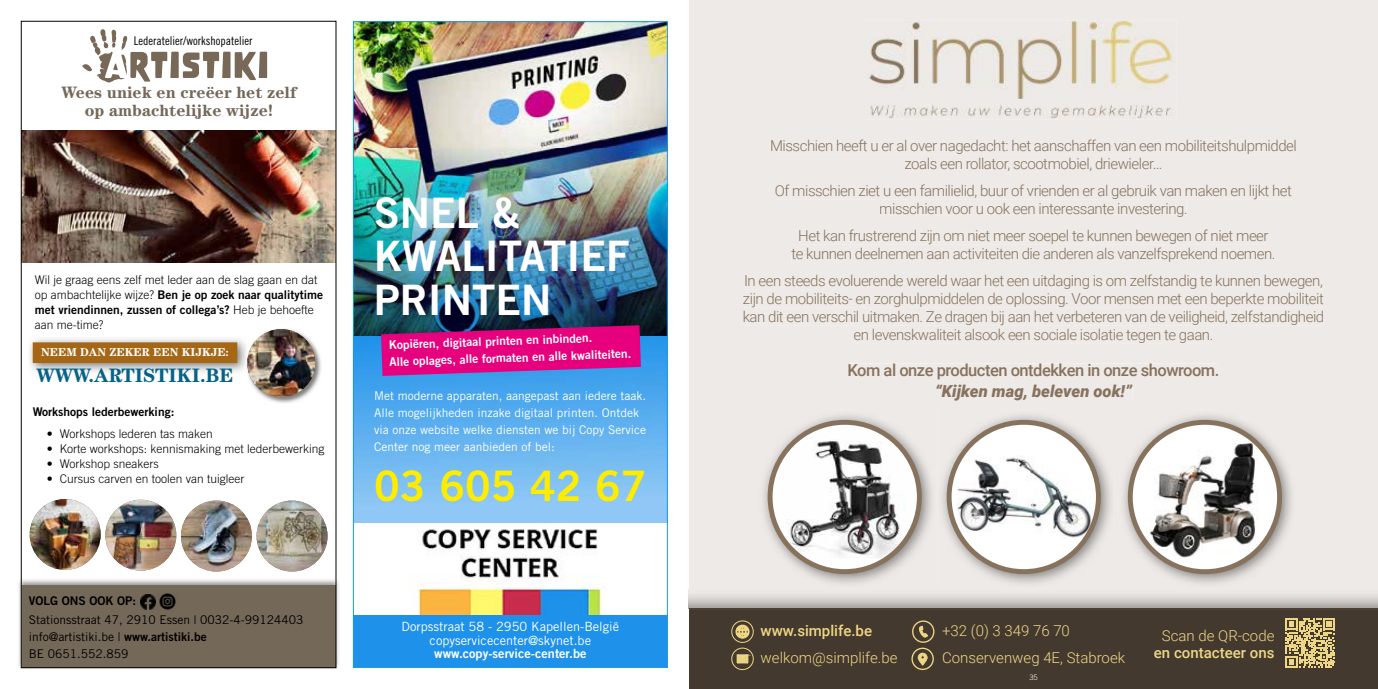
<style>
.page{position:relative;width:1378px;height:689px;background:#fff}
.page>*{position:absolute;margin:0;border:0;box-sizing:border-box;transform-origin:0 0}
.t1{font:42px/43.5px "Trade Gothic LT Std Bd 2";color:#fff}
.t2{font:42px "Trade Gothic LT Std Bd 2";color:#ffed00}
.t3{font:700 19.5px "Century Std";color:#076287}
.t4{font:700 16.5px/18px "Century Std";color:#746859;text-align:center}
.t5{font:500 16.5px "Roboto";letter-spacing:-.03em;color:#87725e}
.t6{font:italic 900 16.5px "Roboto";color:#87725e}
.t7{font:300 15px/18px "Roboto";letter-spacing:-.03em;color:#87725e;text-align:center}
.t8{font:300 15px "Roboto";color:#edd784}
.t9{font:500 15px "Roboto";color:#edd784}
.t10{font:12.75px/13.5px "Trade Gothic LT Std";color:#fff;text-align:center}
.t11{font:12.75px "Trade Gothic LT Std Bd 2";color:#fff}
.t12{font:300 12px "Trade Gothic LT Std";color:#000}
.t13{font:12px/17px "Trade Gothic LT Std";color:#fff}
.t14{font:12px/15px "Trade Gothic LT Std Bd 2";color:#000}
.t15{font:12px/17px "Trade Gothic LT Std";color:#000}
.t16{font:12px/17px "Trade Gothic LT Std Bd 2";color:#fff}
.t17{font:12px "Trade Gothic LT Std Cn 18";color:#000}
.t18{font:700 11.55px "Century Std";color:#fff}
.t19{font:300 7.5px "Trade Gothic LT Std";color:#fff}
.s1{font-family:"Trade Gothic LT Std";font-weight:300}
.s2{font-family:"Trade Gothic LT Std Bd 2"}
</style>
<div class="page">
<div style="left:689px;top:608px;width:689px;height:81px;background:#43392f"></div>
<div style="left:731px;top:620px;width:23px;height:23px;border:1px solid #edd784;border-radius:50%"></div>
<svg style="left:735px;top:625px;width:14px;height:13px"></svg>
<div style="left:731px;top:647px;width:23px;height:23px;border:1px solid #edd784;border-radius:50%"></div>
<svg style="left:737px;top:654px;width:11px;height:9px"></svg>
<div style="left:912px;top:620px;width:22px;height:23px;border:1px solid #edd784;border-radius:50%"></div>
<svg style="left:919px;top:626px;width:9px;height:11px"></svg>
<div style="left:911px;top:647px;width:23px;height:23px;border:1px solid #edd784;border-radius:50%"></div>
<svg style="left:918px;top:653px;width:9px;height:12px"></svg>
<svg style="left:1285px;top:618px;width:50px;height:50px"></svg>
<div style="left:689px;top:0;width:689px;height:590px;background:#edeae7"></div>
<img style="left:864px;top:20px;width:312px;height:80px">
<hr style="left:689px;top:608px;width:689px;height:1px;background:#4d4136">
<img style="left:864px;top:103px;width:312px;height:16px">
<img style="left:864px;top:100px;width:312px;height:3px">
<div style="left:771px;top:140px;width:526px;height:14px;background:#edeae7"></div>
<div style="left:905px;top:158px;width:257px;height:13px;background:#edeae7"></div>
<div style="left:776px;top:185px;width:516px;height:14px;background:#edeae7"></div>
<div style="left:880px;top:203px;width:306px;height:14px;background:#edeae7"></div>
<div style="left:799px;top:230px;width:469px;height:14px;background:#edeae7"></div>
<div style="left:791px;top:248px;width:484px;height:14px;background:#edeae7"></div>
<div style="left:745px;top:275px;width:578px;height:14px;background:#edeae7"></div>
<div style="left:743px;top:293px;width:581px;height:14px;background:#edeae7"></div>
<div style="left:744px;top:311px;width:580px;height:14px;background:#edeae7"></div>
<div style="left:854px;top:329px;width:359px;height:14px;background:#edeae7"></div>
<div style="left:849px;top:364px;width:369px;height:15px;background:#edeae7"></div>
<div style="left:936px;top:384px;width:196px;height:16px;background:#edeae7"></div>
<img style="left:758px;top:411px;width:357px;height:177px">
<svg style="left:770px;top:422px;width:149px;height:149px"></svg>
<img style="left:770px;top:424px;width:149px;height:134px">
<div style="left:767px;top:420px;width:155px;height:154px;border:5px solid #87725e;border-radius:50%"></div>
<img style="left:949px;top:422px;width:149px;height:149px;border-radius:75px">
<div style="left:946px;top:420px;width:155px;height:154px;border:5px solid #87725e;border-radius:50%"></div>
<img style="left:1119px;top:411px;width:177px;height:177px">
<svg style="left:1130px;top:422px;width:149px;height:150px"></svg>
<img style="left:1130px;top:433px;width:149px;height:126px">
<div style="left:1128px;top:420px;width:154px;height:154px;border:5px solid #87725e;border-radius:50%"></div>
<img style="left:23px;top:131px;width:311px;height:132px">
<svg style="left:82px;top:29px;width:185px;height:53px"></svg>
<img style="left:30px;top:339px;width:216px;height:33px">
<div style="left:33px;top:343px;width:204px;height:19px;background:#a56615"></div>
<div style="left:33px;top:342px;width:204px;height:21px;border:1px solid #a56615"></div>
<img style="left:246px;top:329px;width:75px;height:74px">
<img style="left:247px;top:329px;width:68px;height:68px;border-radius:34px">
<img style="left:18px;top:578px;width:321px;height:91px">
<div style="left:22px;top:585px;width:314px;height:82px;background:#746859"></div>
<img style="left:141px;top:594px;width:14px;height:15px">
<img style="left:159px;top:593px;width:17px;height:17px">
<img style="left:30px;top:499px;width:71px;height:71px;border-radius:35px">
<img style="left:105px;top:500px;width:71px;height:71px;border-radius:35px">
<img style="left:181px;top:500px;width:71px;height:71px;border-radius:35px">
<img style="left:257px;top:500px;width:70px;height:71px;border-radius:35px">
<img style="left:355px;top:23px;width:311px;height:107px">
<div style="left:355px;top:614px;width:311px;height:52px;background:#1e91ea"></div>
<img style="left:355px;top:130px;width:311px;height:173px">
<img style="left:355px;top:303px;width:311px;height:220px">
<img style="left:416px;top:529px;width:186px;height:85px">
<svg style="left:381px;top:325px;width:260px;height:51px"></svg>
<p class="t17" style="left:134px;top:33px;width:120px">Lederatelier/workshopatelier</p>
<p class="t4" style="left:62px;top:83px;width:236px">Wees uniek en creëer het zelf op ambachtelijke wijze!</p>
<p class="t12" style="left:35px;top:273px;width:284px">Wil je graag eens zelf met leder aan de slag gaan en dat</p>
<p class="t14" style="left:35px;top:287px;width:290px"><span class="s1">op ambachtelijke wijze?</span> Ben je op zoek naar qualitytime met vriendinnen, zussen of collega’s? <span class="s1">Heb je behoefte</span></p>
<p class="t12" style="left:35px;top:318px;width:70px">aan me-time?</p>
<p class="t18" style="left:41px;top:345px;width:189px">NEEM DAN ZEKER EEN KIJKJE:</p>
<h2 class="t3" style="left:37px;top:364px;width:198px">WWW.ARTISTIKI.BE</h2>
<p class="t14" style="left:33px;top:404px;width:143px">Workshops lederbewerking:</p>
<p class="t12" style="left:47px;top:426px;width:167px">• Workshops lederen tas maken</p>
<p class="t12" style="left:47px;top:441px;width:279px">• Korte workshops: kennismaking met lederbewerking</p>
<p class="t12" style="left:47px;top:456px;width:113px">• Workshop sneakers</p>
<p class="t12" style="left:47px;top:471px;width:199px">• Cursus carven en toolen van tuigleer</p>
<h1 class="t1" style="left:374px;top:190px;width:257px">SNEL &amp;<br>KWALITATIEF<br>PRINTEN</h1>
<p class="t16" style="left:388px;top:336px;width:243px;rotate:-2deg">Kopiëren, digitaal printen en inbinden.<br>Alle oplages, alle formaten en alle kwaliteiten.</p>
<p class="t13" style="left:374px;top:387px;width:273px">Met moderne apparaten, aangepast aan iedere taak.<br>Alle mogelijkheden inzake digitaal printen. Ontdek via onze website welke diensten we bij Copy Service Center nog meer aanbieden of bel:</p>
<h1 class="t2" style="left:374px;top:460px;width:274px">03 605 42 67</h1>
<p class="t14" style="left:29px;top:593px;width:109px">VOLG ONS OOK OP:</p>
<p class="t15" style="left:29px;top:611px;width:276px">Stationsstraat 47, 2910 Essen | 0032-4-99124403 info@artistiki.be | <span class="s2">www.artistiki.be<br></span>BE 0651.552.859</p>
<p class="t10" style="left:402px;top:619px;width:219px">Dorpsstraat 58 - 2950 Kapellen-België copyservicecenter@skynet.be</p>
<p class="t11" style="left:434px;top:645px;width:154px">www.copy-service-center.be</p>
<p class="t7" style="left:770px;top:136px;width:528px">Misschien heeft u er al over nagedacht: het aanschaffen van een mobiliteitshulpmiddel zoals een rollator, scootmobiel, driewieler…</p>
<p class="t7" style="left:775px;top:181px;width:519px">Of misschien ziet u een familielid, buur of vrienden er al gebruik van maken en lijkt het misschien voor u ook een interessante investering.</p>
<p class="t7" style="left:791px;top:226px;width:485px">Het kan frustrerend zijn om niet meer soepel te kunnen bewegen of niet meer te kunnen deelnemen aan activiteiten die anderen als vanzelfsprekend noemen.</p>
<p class="t7" style="left:743px;top:271px;width:583px">In een steeds evoluerende wereld waar het een uitdaging is om zelfstandig te kunnen bewegen, zijn de mobiliteits- en zorghulpmiddelen de oplossing. Voor mensen met een beperkte mobiliteit kan dit een verschil uitmaken. Ze dragen bij aan het verbeteren van de veiligheid, zelfstandigheid en levenskwaliteit alsook een sociale isolatie tegen te gaan.</p>
<p class="t5" style="left:847px;top:359px;width:373px">Kom al onze producten ontdekken in onze showroom.</p>
<p class="t6" style="left:935px;top:380px;width:198px">“Kijken mag, beleven ook!”</p>
<p class="t8" style="left:942px;top:620px;width:129px">+32 (0) 3 349 76 70</p>
<p class="t8" style="left:1162px;top:625px;width:114px">Scan de QR-code</p>
<p class="t9" style="left:1154px;top:642px;width:122px">en contacteer ons</p>
<p class="t9" style="left:760px;top:620px;width:113px">www.simplife.be</p>
<p class="t8" style="left:760px;top:647px;width:138px">welkom@simplife.be</p>
<p class="t8" style="left:942px;top:647px;width:184px">Conservenweg 4E, Stabroek</p>
<p class="t19" style="left:1029px;top:672px;width:10px">35</p>
</div>
